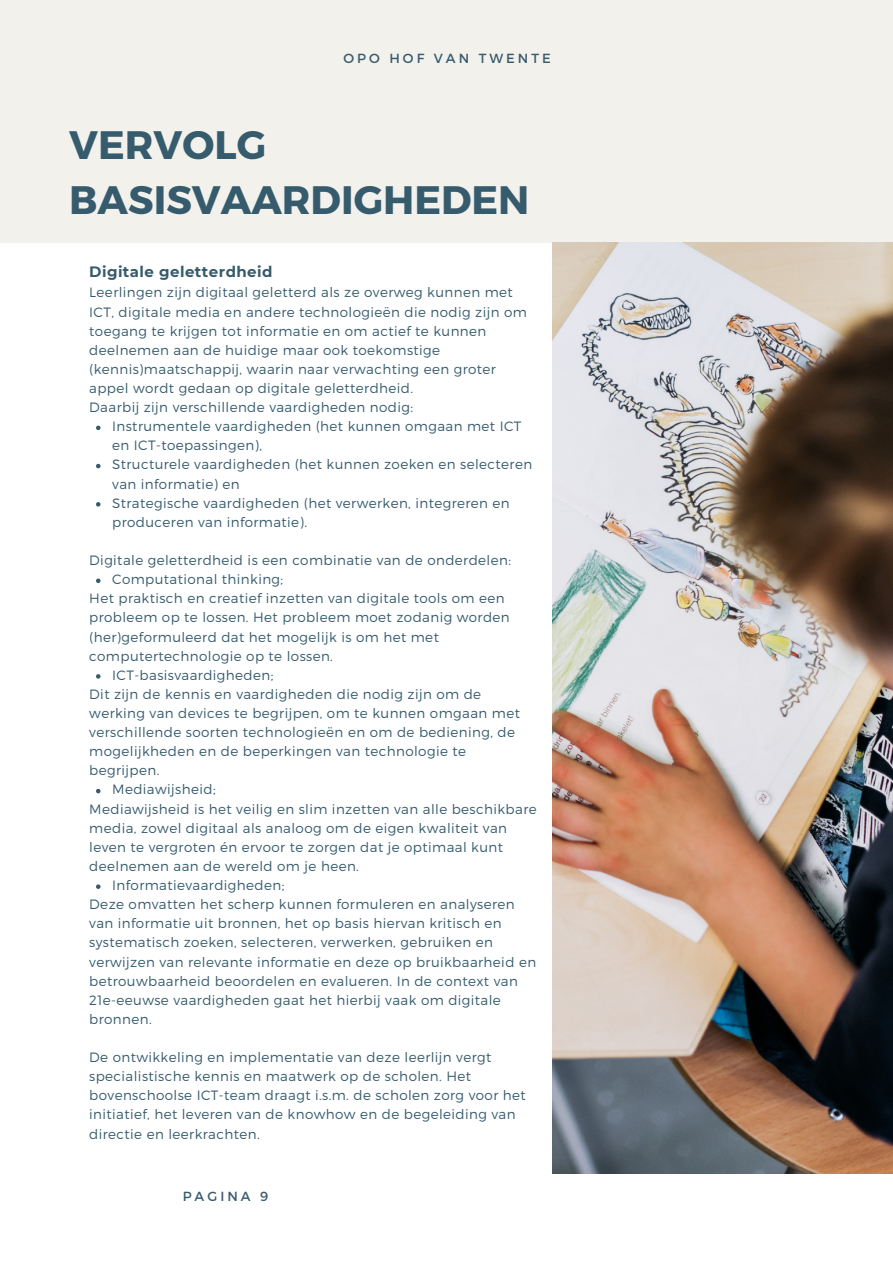
<style>
.page{position:relative;width:893px;height:1264px;background:#fff}
.page>*{position:absolute;margin:0;border:0;box-sizing:border-box;transform-origin:0 0}
.t1{font:700 39.6px/55.1px "Montserrat";color:#365b6d}
.t2{font:700 15px "Montserrat";letter-spacing:.03em;color:#365b6d}
.t3{font:300 13.5px/19px "Montserrat";letter-spacing:.03em;color:#365b6d}
.t4{font:13.2px "Montserrat";letter-spacing:.23em;color:#365b6d}
</style>
<div class="page">
<div style="left:0;top:0;width:892px;height:242px;background:#f2f1ec"></div>
<img style="left:552px;top:242px;width:340px;height:931px">
<svg style="left:96px;top:425px;width:4px;height:5px"></svg>
<svg style="left:96px;top:464px;width:4px;height:4px"></svg>
<svg style="left:96px;top:502px;width:4px;height:4px"></svg>
<svg style="left:96px;top:578px;width:4px;height:5px"></svg>
<svg style="left:96px;top:674px;width:4px;height:4px"></svg>
<svg style="left:96px;top:788px;width:4px;height:5px"></svg>
<svg style="left:96px;top:884px;width:4px;height:5px"></svg>
<p class="t4" style="left:343px;top:50px;width:209px">OPO HOF VAN TWENTE</p>
<p class="t1" style="left:69px;top:116px;width:462px">VERVOLG<br>BASISVAARDIGHEDEN</p>
<p class="t2" style="left:89px;top:263px;width:185px">Digitale geletterdheid</p>
<p class="t3" style="left:89px;top:282px;width:439px">Leerlingen zijn digitaal geletterd als ze overweg kunnen met ICT, digitale media en andere technologieën die nodig zijn om toegang te krijgen tot informatie en om actief te kunnen deelnemen aan de huidige maar ook toekomstige (kennis)maatschappij, waarin naar verwachting een groter appel wordt gedaan op digitale geletterdheid.</p>
<p class="t3" style="left:89px;top:397px;width:325px">Daarbij zijn verschillende vaardigheden nodig:</p>
<p class="t3" style="left:112px;top:416px;width:411px">Instrumentele vaardigheden (het kunnen omgaan met ICT en ICT-toepassingen),</p>
<p class="t3" style="left:112px;top:454px;width:421px">Structurele vaardigheden (het kunnen zoeken en selecteren van informatie) en</p>
<p class="t3" style="left:112px;top:492px;width:399px">Strategische vaardigheden (het verwerken, integreren en produceren van informatie).</p>
<p class="t3" style="left:89px;top:550px;width:423px">Digitale geletterdheid is een combinatie van de onderdelen:</p>
<p class="t3" style="left:89px;top:588px;width:422px">Het praktisch en creatief inzetten van digitale tools om een probleem op te lossen. Het probleem moet zodanig worden (her)geformuleerd dat het mogelijk is om het met computertechnologie op te lossen.</p>
<p class="t3" style="left:89px;top:684px;width:432px">Dit zijn de kennis en vaardigheden die nodig zijn om de werking van devices te begrijpen, om te kunnen omgaan met verschillende soorten technologieën en om de bediening, de mogelijkheden en de beperkingen van technologie te begrijpen.</p>
<p class="t3" style="left:89px;top:798px;width:449px">Mediawijsheid is het veilig en slim inzetten van alle beschikbare media, zowel digitaal als analoog om de eigen kwaliteit van leven te vergroten én ervoor te zorgen dat je optimaal kunt deelnemen aan de wereld om je heen.</p>
<p class="t3" style="left:89px;top:894px;width:448px">Deze omvatten het scherp kunnen formuleren en analyseren van informatie uit bronnen, het op basis hiervan kritisch en systematisch zoeken, selecteren, verwerken, gebruiken en verwijzen van relevante informatie en deze op bruikbaarheid en betrouwbaarheid beoordelen en evalueren. In de context van 21e-eeuwse vaardigheden gaat het hierbij vaak om digitale bronnen.</p>
<p class="t3" style="left:89px;top:1047px;width:438px">De ontwikkeling en implementatie van deze leerlijn vergt specialistische kennis en maatwerk op de scholen. Het bovenschoolse ICT-team draagt i.s.m. de scholen zorg voor het initiatief, het leveren van de knowhow en de begeleiding van directie en leerkrachten.</p>
<p class="t3" style="left:112px;top:569px;width:172px">Computational thinking;</p>
<p class="t3" style="left:112px;top:664px;width:163px">ICT-basisvaardigheden;</p>
<p class="t3" style="left:112px;top:779px;width:105px">Mediawijsheid;</p>
<p class="t3" style="left:112px;top:875px;width:174px">Informatievaardigheden;</p>
<p class="t4" style="left:183px;top:1187px;width:87px">PAGINA 9</p>
</div>
